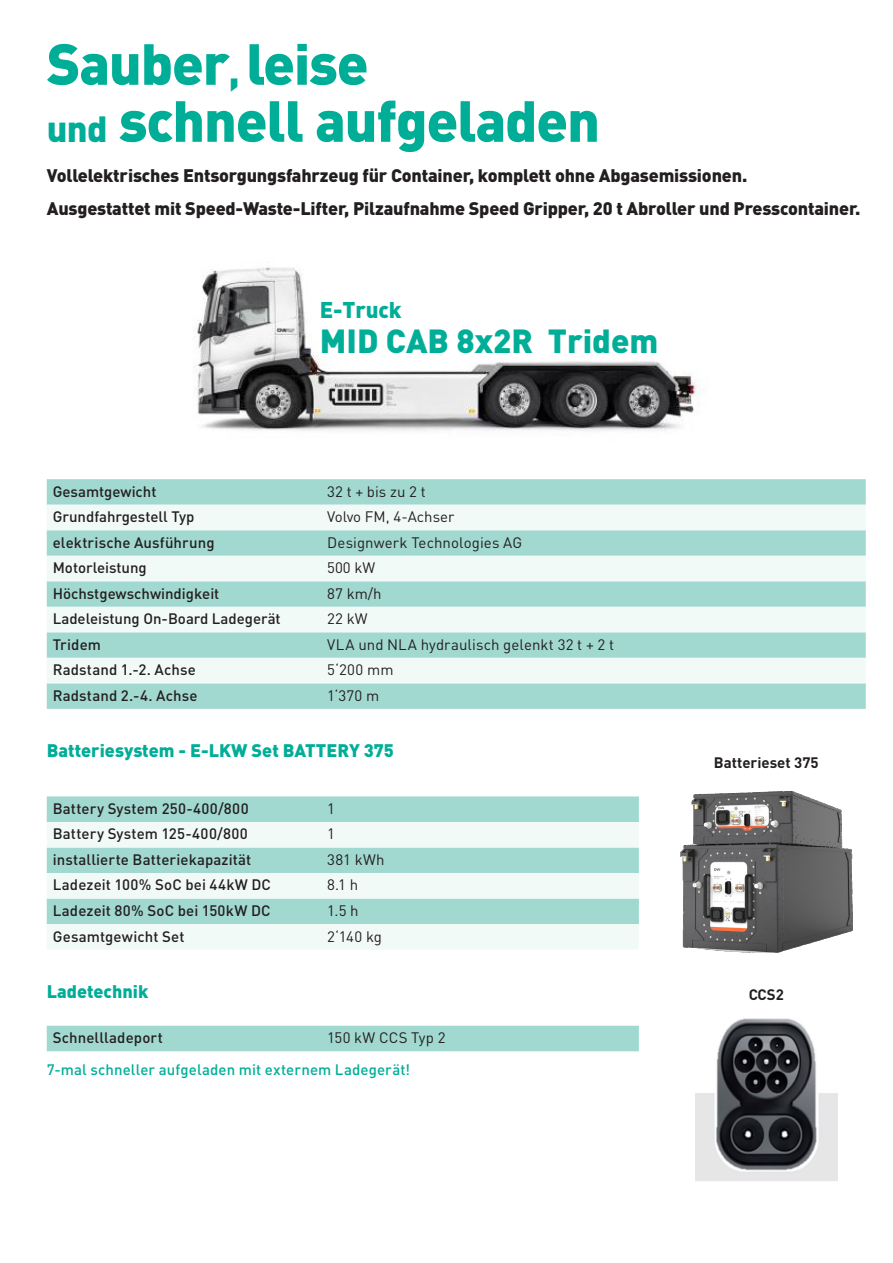
<style>
.page{position:relative;width:893px;height:1263px;background:#fff}
.page>*{position:absolute;margin:0;border:0;box-sizing:border-box;transform-origin:0 0}
.t1{font:900 57px "DIN Pro";letter-spacing:-.02em;color:#00ae98}
.t2{font:900 33px "DIN Pro";color:#00ae98}
.t3{font:900 22.5px "DIN Pro";letter-spacing:-.01em;color:#00ae98}
.t4{font:900 18px/33px "DIN Pro";letter-spacing:-.01em;color:#231f20}
.t5{font:900 18px "DIN Pro";color:#00ae98}
.t6{font:500 15px "DIN Pro";letter-spacing:.005em;color:#231f20}
.t7{font:15px "DIN Pro";letter-spacing:.005em;color:#231f20}
.t8{font:500 15px "DIN Pro";letter-spacing:.005em;color:#00ae98}
.t9{font:700 15px "DIN Pro";color:#231f20}
.s1{font-size:37.5px}
.s2{font-size:36px}
</style>
<div class="page">
<img style="left:194px;top:267px;width:506px;height:164px">
<img style="left:695px;top:1018px;width:142px;height:163px">
<img style="left:680px;top:792px;width:172px;height:161px">
<svg style="left:47px;top:479px;width:819px;height:230px;background:#a3d8d1"></svg>
<svg style="left:47px;top:505px;width:819px;height:178px;fill:#f2faf8"></svg>
<div style="left:47px;top:796px;width:592px;height:26px;background:#a1d8d0"></div>
<svg style="left:47px;top:822px;width:592px;height:127px;fill:#f2faf8"></svg>
<div style="left:47px;top:1026px;width:592px;height:25px;background:#a1d8d0"></div>
<p class="t1" style="left:47px;top:25px;width:323px">Sauber<span class="s1">,</span> leise</p>
<p class="t1" style="left:47px;top:82px;width:555px"><span class="s2">und</span> schnell aufgeladen</p>
<p class="t4" style="left:47px;top:159px;width:815px">Vollelektrisches Entsorgungsfahrzeug für Container, komplett ohne Abgasemissionen.<br>Ausgestattet mit Speed-Waste-Lifter, Pilzaufnahme Speed Gripper, 20 t Abroller und Presscontainer.</p>
<p class="t3" style="left:320px;top:295px;width:83px">E-Truck</p>
<p class="t2" style="left:320px;top:319px;width:340px">MID CAB 8x2R Tridem</p>
<p class="t6" style="left:53px;top:481px;width:105px">Gesamtgewicht</p>
<p class="t7" style="left:327px;top:481px;width:100px">32 t + bis zu 2 t</p>
<p class="t6" style="left:53px;top:507px;width:143px">Grundfahrgestell Typ</p>
<p class="t7" style="left:327px;top:507px;width:129px">Volvo FM, 4-Achser</p>
<p class="t6" style="left:53px;top:532px;width:163px">elektrische Ausführung</p>
<p class="t7" style="left:327px;top:532px;width:197px">Designwerk Technologies AG</p>
<p class="t6" style="left:53px;top:558px;width:96px">Motorleistung</p>
<p class="t7" style="left:327px;top:558px;width:50px">500 kW</p>
<p class="t6" style="left:53px;top:583px;width:168px">Höchstgewschwindigkeit</p>
<p class="t7" style="left:327px;top:583px;width:56px">87 km/h</p>
<p class="t6" style="left:53px;top:609px;width:229px">Ladeleistung On-Board Ladegerät</p>
<p class="t7" style="left:327px;top:609px;width:42px">22 kW</p>
<p class="t6" style="left:53px;top:634px;width:50px">Tridem</p>
<p class="t7" style="left:327px;top:634px;width:288px">VLA und NLA hydraulisch gelenkt 32 t + 2 t</p>
<p class="t6" style="left:53px;top:660px;width:145px">Radstand 1.-2. Achse</p>
<p class="t7" style="left:327px;top:660px;width:68px">5‘200 mm</p>
<p class="t6" style="left:53px;top:685px;width:146px">Radstand 2.-4. Achse</p>
<p class="t7" style="left:327px;top:685px;width:54px">1‘370 m</p>
<p class="t5" style="left:47px;top:739px;width:349px">Batteriesystem - E-LKW Set BATTERY 375</p>
<p class="t6" style="left:53px;top:798px;width:197px">Battery System 250-400/800</p>
<p class="t7" style="left:327px;top:798px;width:9px">1</p>
<p class="t6" style="left:53px;top:824px;width:196px">Battery System 125-400/800</p>
<p class="t7" style="left:327px;top:824px;width:9px">1</p>
<p class="t6" style="left:53px;top:849px;width:200px">installierte Batteriekapazität</p>
<p class="t7" style="left:327px;top:849px;width:59px">381 kWh</p>
<p class="t6" style="left:53px;top:875px;width:220px">Ladezeit 100% SoC bei 44kW DC</p>
<p class="t7" style="left:327px;top:875px;width:32px">8.1 h</p>
<p class="t6" style="left:53px;top:900px;width:219px">Ladezeit 80% SoC bei 150kW DC</p>
<p class="t7" style="left:327px;top:900px;width:33px">1.5 h</p>
<p class="t6" style="left:53px;top:926px;width:133px">Gesamtgewicht Set</p>
<p class="t7" style="left:327px;top:926px;width:56px">2‘140 kg</p>
<p class="t5" style="left:47px;top:979px;width:103px">Ladetechnik</p>
<p class="t6" style="left:53px;top:1027px;width:112px">Schnellladeport</p>
<p class="t7" style="left:327px;top:1027px;width:120px">150 kW CCS Typ 2</p>
<p class="t8" style="left:47px;top:1060px;width:365px">7-mal schneller aufgeladen mit externem Ladegerät!</p>
<p class="t9" style="left:714px;top:753px;width:106px">Batterieset 375</p>
<p class="t9" style="left:749px;top:984px;width:37px">CCS2</p>
</div>
